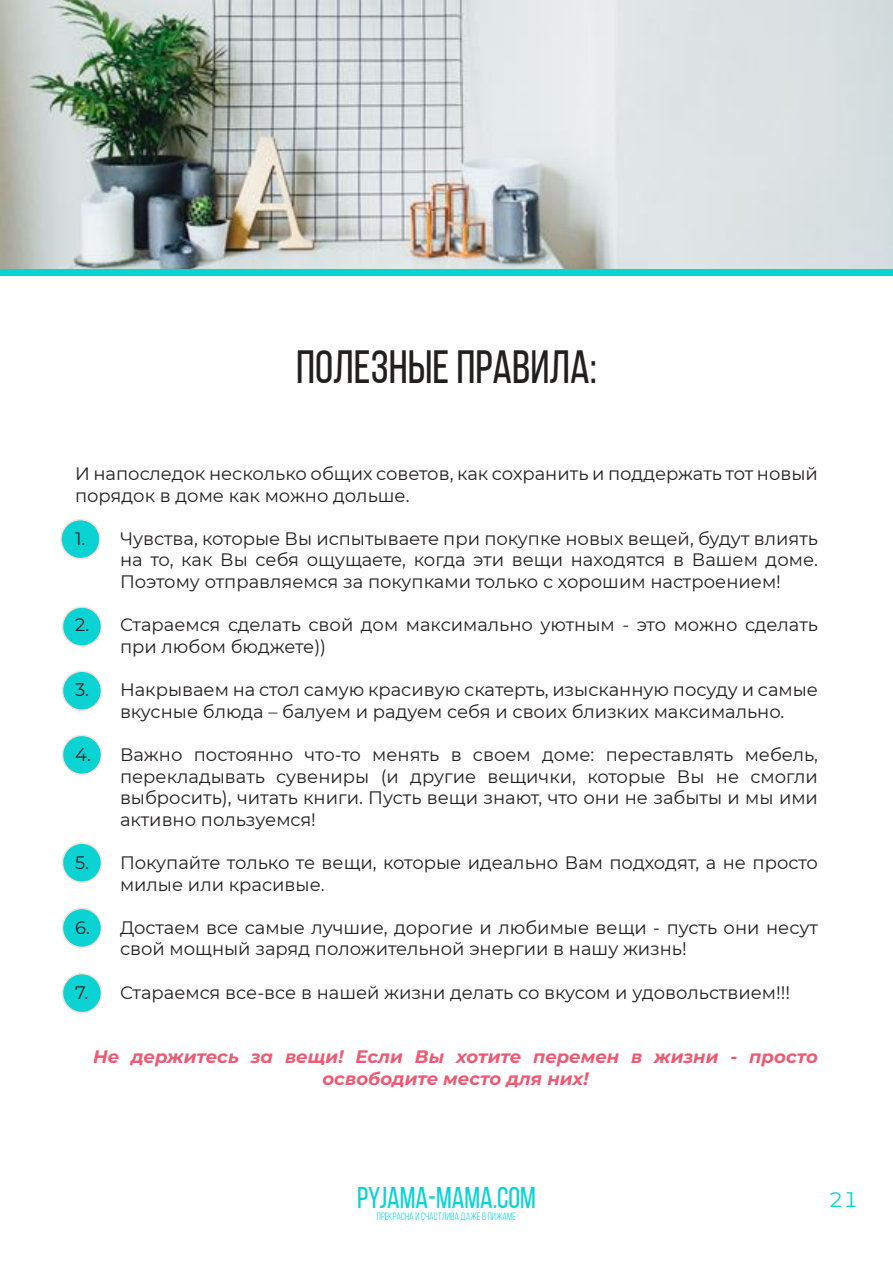
<style>
.page{position:relative;width:893px;height:1263px;background:#fff}
.page>*{position:absolute;margin:0;border:0;box-sizing:border-box;transform-origin:0 0}
.t1{font:46.5px "Bebas Neue";color:#221f1f}
.t2{font:30px "Bebas Neue";color:#0bd3d3}
.t3{font:21px "Montserrat";color:#0bd3d3}
.t4{font:18px/21.6px "Montserrat";color:#221f1f}
.t5{font:italic 700 18px/21.6px "Montserrat";color:#ee5a73;text-align:center}
.t6{font:10.5px "Bebas Neue";color:#0bd3d3}
</style>
<div class="page">
<div style="left:62px;top:974px;width:39px;height:39px;background:#0bd3d3;border-radius:50%"></div>
<div style="left:62px;top:973px;width:40px;height:40px;border:2px solid #ffdfd3;border-radius:50%"></div>
<div style="left:62px;top:908px;width:39px;height:39px;background:#0bd3d3;border-radius:50%"></div>
<div style="left:62px;top:908px;width:40px;height:40px;border:2px solid #ffdfd3;border-radius:50%"></div>
<div style="left:62px;top:843px;width:39px;height:39px;background:#0bd3d3;border-radius:50%"></div>
<div style="left:62px;top:842px;width:40px;height:41px;border:2px solid #ffdfd3;border-radius:50%"></div>
<div style="left:62px;top:735px;width:39px;height:39px;background:#0bd3d3;border-radius:50%"></div>
<div style="left:62px;top:735px;width:40px;height:40px;border:2px solid #ffdfd3;border-radius:50%"></div>
<div style="left:62px;top:671px;width:39px;height:39px;background:#0bd3d3;border-radius:50%"></div>
<div style="left:62px;top:670px;width:40px;height:41px;border:2px solid #ffdfd3;border-radius:50%"></div>
<div style="left:62px;top:607px;width:39px;height:39px;background:#0bd3d3;border-radius:50%"></div>
<div style="left:62px;top:606px;width:40px;height:41px;border:2px solid #ffdfd3;border-radius:50%"></div>
<div style="left:61px;top:520px;width:39px;height:39px;background:#0bd3d3;border-radius:50%"></div>
<div style="left:60px;top:519px;width:41px;height:40px;border:2px solid #ffdfd3;border-radius:50%"></div>
<img style="left:0;top:0;width:893px;height:269px">
<div style="left:0;top:269px;width:893px;height:6px;background:#0bd3d3"></div>
<h1 class="t1" style="left:296px;top:342px;width:302px">ПОЛЕЗНЫЕ ПРАВИЛА:</h1>
<p class="t4" style="left:75px;top:462px;width:744px">И напоследок несколько общих советов, как сохранить и поддержать тот новый порядок в доме как можно дольше.</p>
<p class="t4" style="left:120px;top:527px;width:699px;text-align:justify;text-indent:-45px">1. Чувства, которые Вы испытываете при покупке новых вещей, будут влиять на то, как Вы себя ощущаете, когда эти вещи находятся в Вашем доме.<br>Поэтому отправляемся за покупками только с хорошим настроением!</p>
<p class="t4" style="left:120px;top:613px;width:699px;text-indent:-45px">2. Стараемся сделать свой дом максимально уютным - это можно сделать при любом бюджете))</p>
<p class="t4" style="left:120px;top:678px;width:699px;text-indent:-45px">3. Накрываем на стол самую красивую скатерть, изысканную посуду и самые вкусные блюда – балуем и радуем себя и своих близких максимально.</p>
<p class="t4" style="left:120px;top:743px;width:699px;text-align:justify;text-indent:-45px">4. Важно постоянно что-то менять в своем доме: переставлять мебель, перекладывать сувениры (и другие вещички, которые Вы не смогли выбросить), читать книги. Пусть вещи знают, что они не забыты и мы ими активно пользуемся!</p>
<p class="t4" style="left:120px;top:851px;width:699px;text-indent:-45px">5. Покупайте только те вещи, которые идеально Вам подходят, а не просто милые или красивые.</p>
<p class="t4" style="left:120px;top:916px;width:699px;text-indent:-45px">6. Достаем все самые лучшие, дорогие и любимые вещи - пусть они несут свой мощный заряд положительной энергии в нашу жизнь!</p>
<p class="t4" style="left:75px;top:981px;width:717px">7. Стараемся все-все в нашей жизни делать со вкусом и удовольствием!!!</p>
<p class="t5" style="left:93px;top:1045px;width:726px">Не держитесь за вещи! Если Вы хотите перемен в жизни - просто освободите место для них!</p>
<h2 class="t2" style="left:357px;top:1181px;width:180px">PYJAMA-MAMA.COM</h2>
<p class="t6" style="left:377px;top:1211px;width:141px">ПРЕКРАСНА И СЧАСТЛива даже в пижаме</p>
<p class="t3" style="left:829px;top:1185px;width:31px">21</p>
</div>
